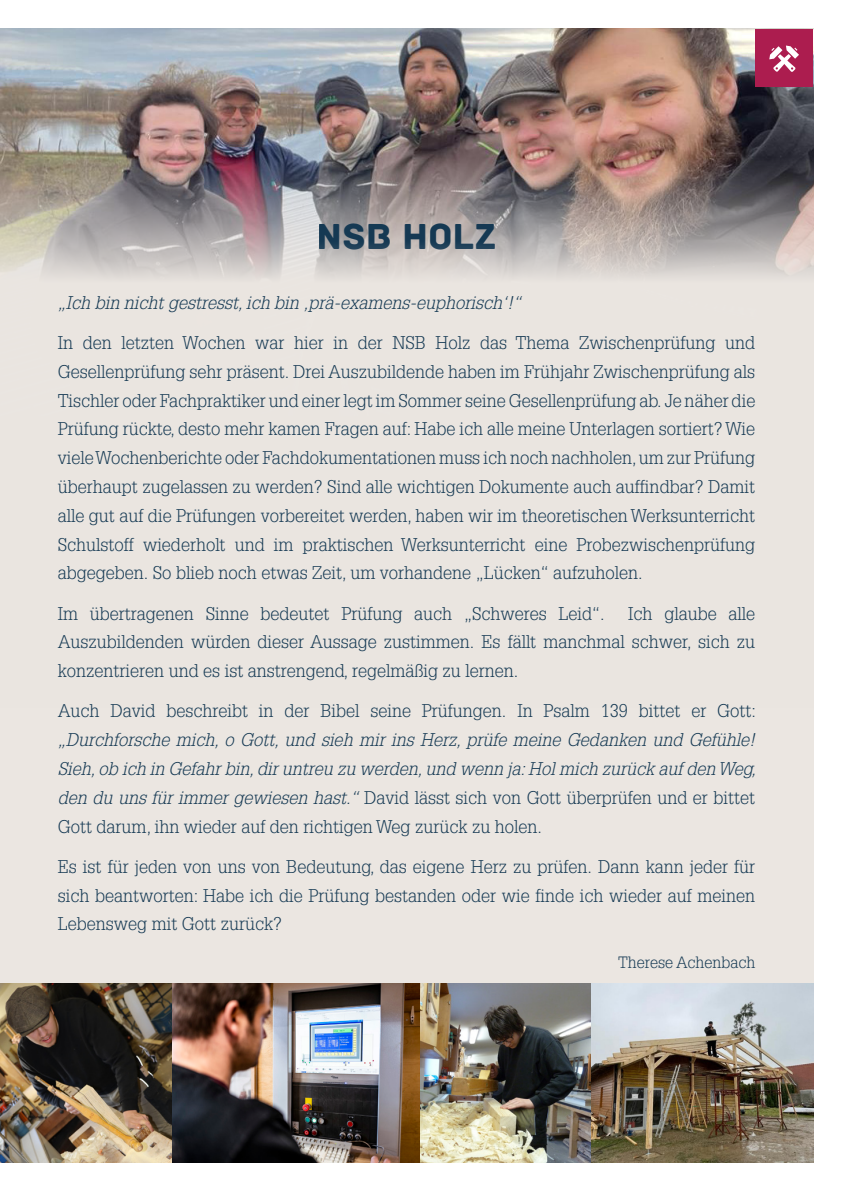
<style>
.page{position:relative;width:842px;height:1191px;background:#fff}
.page>*{position:absolute;margin:0;border:0;box-sizing:border-box;transform-origin:0 0}
.t1{font:38px "Archive";color:#153953}
.t2{font:300 18px/28.8px "Glypha";color:#153953;text-align:justify}
.t3{font:italic 300 18px/28.8px "Glypha";color:#153953;text-align:justify}
.t4{font:300 16px "Glypha";color:#153953}
.s1{font-style:normal}
</style>
<div class="page">
<div style="left:0;top:29px;width:813px;height:1132px;background:#ebe6e1"></div>
<img style="left:0;top:29px;width:813px;height:249px">
<img style="left:0;top:983px;width:813px;height:179px">
<div style="left:755px;top:29px;width:58px;height:58px;background:#ac1d4f"></div>
<svg style="left:769px;top:46px;width:30px;height:26px"></svg>
<h1 class="t1" style="left:317px;top:214px;width:181px">NSB Holz</h1>
<p class="t3" style="left:58px;top:288px;width:465px">„Ich bin nicht gestresst, ich bin ‚prä-examens-euphorisch‘!“</p>
<p class="t2" style="left:58px;top:328px;width:699px">In den letzten Wochen war hier in der NSB Holz das Thema Zwischenprüfung und Gesellenprüfung sehr präsent. Drei Auszubildende haben im Frühjahr Zwischenprüfung als Tischler oder Fachpraktiker und einer legt im Sommer seine Gesellenprüfung ab. Je näher die Prüfung rückte, desto mehr kamen Fragen auf: Habe ich alle meine Unterlagen sortiert? Wie viele Wochenberichte oder Fachdokumentationen muss ich noch nachholen, um zur Prüfung überhaupt zugelassen zu werden? Sind alle wichtigen Dokumente auch auffindbar? Damit alle gut auf die Prüfungen vorbereitet werden, haben wir im theoretischen Werksunterricht Schulstoff wiederholt und im praktischen Werksunterricht eine Probezwischenprüfung abgegeben. So blieb noch etwas Zeit, um vorhandene „Lücken“ aufzuholen.</p>
<p class="t2" style="left:58px;top:599px;width:548px">Im übertragenen Sinne bedeutet Prüfung auch „Schweres Leid“.</p>
<p class="t2" style="left:58px;top:599px;width:699px;text-indent:570px">Ich glaube alle Auszubildenden würden dieser Aussage zustimmen. Es fällt manchmal schwer, sich zu konzentrieren und es ist anstrengend, regelmäßig zu lernen.</p>
<p class="t3" style="left:58px;top:697px;width:700px"><span class="s1">Auch David beschreibt in der Bibel seine Prüfungen. In Psalm 139 bittet er Gott: </span>„Durchforsche mich, o Gott, und sieh mir ins Herz, prüfe meine Gedanken und Gefühle!<br>Sieh, ob ich in Gefahr bin, dir untreu zu werden, und wenn ja: Hol mich zurück auf den Weg, den du uns für immer gewiesen hast.“ <span class="s1">David lässt sich von Gott überprüfen und er bittet Gott darum, ihn wieder auf den richtigen Weg zurück zu holen.</span></p>
<p class="t2" style="left:58px;top:852px;width:699px">Es ist für jeden von uns von Bedeutung, das eigene Herz zu prüfen. Dann kann jeder für sich beantworten: Habe ich die Prüfung bestanden oder wie finde ich wieder auf meinen Lebensweg mit Gott zurück?</p>
<p class="t4" style="left:618px;top:953px;width:139px">Therese Achenbach</p>
</div>
